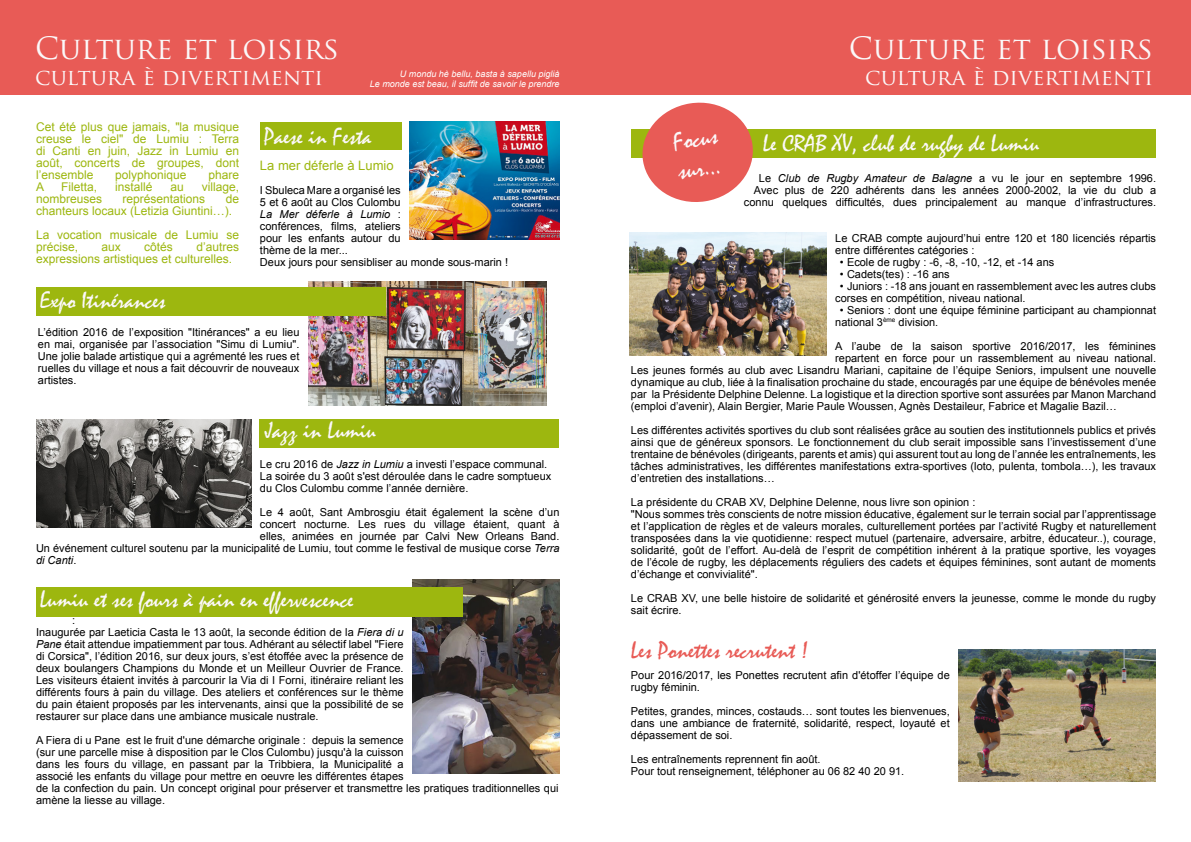
<style>
.page{position:relative;width:1191px;height:842px;background:#fff}
.page>*{position:absolute;margin:0;border:0;box-sizing:border-box;transform-origin:0 0}
.t1{font:30px "Trajan Pro";color:#fbf8f9}
.t2{font:25px/30px "Mistral";color:#fbf8f9}
.t3{font:24px "Mistral";color:#fbf8f9}
.t4{font:24px "Mistral";color:#e85b56}
.t5{font:22px "Trajan Pro";color:#fbf8f9}
.t6{font:13px "Arial";color:#9db70f}
.t7{font:12px/12px "Arial";color:#9db70f}
.t8{font:11px/12px "Arial";color:#000}
.t9{font:italic 11px "Arial";color:#000}
.t10{font:italic 9px/10px "Arial";color:#fff;text-align:right}
.s1{font-style:italic}
.s2{font-style:normal}
</style>
<div class="page">
<div style="left:0;top:0;width:605px;height:95px;background:#e85b56"></div>
<div style="left:595px;top:0;width:596px;height:95px;background:#e85b56"></div>
<div style="left:631px;top:130px;width:524px;height:28px;background:#9db70f"></div>
<img style="left:412px;top:580px;width:147px;height:193px">
<div style="left:36px;top:587px;width:426px;height:29px;background:#9db70f"></div>
<img style="left:308px;top:282px;width:238px;height:123px">
<div style="left:36px;top:287px;width:349px;height:29px;background:#9db70f"></div>
<div style="left:259px;top:419px;width:299px;height:29px;background:#9db70f"></div>
<img style="left:36px;top:419px;width:215px;height:108px">
<svg style="left:639px;top:102px;width:117px;height:100px"></svg>
<img style="left:630px;top:232px;width:196px;height:124px">
<img style="left:958px;top:650px;width:197px;height:131px">
<img style="left:409px;top:122px;width:150px;height:117px">
<div style="left:260px;top:122px;width:142px;height:28px;background:#9db70f"></div>
<h1 class="t1" style="left:35px;top:29px;width:306px">CULTURE ET LOISIRS</h1>
<h3 class="t5" style="left:35px;top:63px;width:289px">CULTURA È DIVERTIMENTI</h3>
<p class="t10" style="left:370px;top:69px;width:191px">U mondu hè bellu, basta à sapellu piglià<br>Le monde est beau, il suffit de savoir le prendre</p>
<p class="t7" style="left:36px;top:121px;width:205px;text-align:justify">Cet été plus que jamais, "la musique creuse le ciel" de Lumiu : Terra di Canti en juin, Jazz in Lumiu en août, concerts de groupes, dont l’ensemble</p>
<p class="t7" style="left:115px;top:169px;width:73px">polyphonique</p>
<p class="t7" style="left:208px;top:169px;width:32px">phare</p>
<p class="t7" style="left:36px;top:181px;width:10px">A</p>
<p class="t7" style="left:61px;top:181px;width:38px">Filetta,</p>
<p class="t7" style="left:115px;top:181px;width:39px">installé</p>
<p class="t7" style="left:170px;top:181px;width:15px">au</p>
<p class="t7" style="left:202px;top:181px;width:39px">village,</p>
<p class="t7" style="left:36px;top:193px;width:68px">nombreuses</p>
<p class="t7" style="left:123px;top:193px;width:84px">représentations</p>
<p class="t7" style="left:36px;top:193px;width:205px;text-indent:190px">de chanteurs locaux (Letizia Giuntini…).</p>
<p class="t7" style="left:36px;top:229px;width:205px">La vocation musicale de Lumiu se précise,</p>
<p class="t7" style="left:36px;top:241px;width:205px;text-indent:160px">d’autres expressions artistiques et culturelles.</p>
<p class="t7" style="left:101px;top:241px;width:21px">aux</p>
<p class="t7" style="left:144px;top:241px;width:30px">côtés</p>
<h3 class="t3" style="left:40px;top:287px;width:127px">Expo Itinérances</h3>
<h3 class="t3" style="left:264px;top:123px;width:109px">Paese in Festa</h3>
<p class="t6" style="left:260px;top:157px;width:135px">La mer déferle à Lumio</p>
<p class="t8" style="left:260px;top:184px;width:250px">I Sbuleca Mare a organisé les<br>5 et 6 août au Clos Culombu<br><span class="s1">La Mer déferle à Lumio</span> :<br>conférences, films, ateliers<br>pour les enfants autour du<br>thème de la mer...<br>Deux jours pour sensibliser au monde sous-marin !</p>
<p class="t8" style="left:38px;top:326px;width:263px;text-align:justify">L’édition 2016 de l’exposition "Itinérances" a eu lieu en mai, organisée par l’association "Simu di Lumiu".<br>Une jolie balade artistique qui a agrémenté les rues et ruelles du village et nous a fait découvrir de nouveaux artistes.</p>
<h3 class="t3" style="left:265px;top:417px;width:112px">Jazz in Lumiu</h3>
<p class="t8" style="left:260px;top:458px;width:293px">Le cru 2016 de <span class="s1">Jazz in Lumiu</span> a investi l’espace communal.<br>La soirée du 3 août s'est déroulée dans le cadre somptueux du Clos Culombu comme l’année dernière.</p>
<p class="t8" style="left:260px;top:506px;width:301px">Le 4 août, Sant Ambrosgiu était également la scène d’un</p>
<p class="t8" style="left:260px;top:518px;width:301px">concert nocturne. Les rues du village étaient, quant à</p>
<p class="t8" style="left:260px;top:530px;width:301px">elles, animées en journée par Calvi New Orleans Band.</p>
<p class="t8" style="left:36px;top:542px;width:525px">Un événement culturel soutenu par la municipalité de Lumiu, tout comme le festival de musique corse <span class="s1">Terra</span></p>
<p class="t9" style="left:36px;top:553px;width:42px">di Canti<span class="s2">.</span></p>
<h3 class="t3" style="left:40px;top:586px;width:315px">Lumiu et ses fours à pain en effervescence</h3>
<p class="t8" style="left:36px;top:614px;width:369px;text-indent:36px">:<br>Inaugurée par Laeticia Casta le 13 août, la seconde édition de la <span class="s1">Fiera di u Pane</span> était attendue impatiemment par tous. Adhérant au sélectif label "Fiere di Corsica", l’édition 2016, sur deux jours, s’est étoffée avec la présence de deux boulangers Champions du Monde et un Meilleur Ouvrier de France.<br>Les visiteurs étaient invités à parcourir la Via di I Forni, itinéraire reliant les différents fours à pain du village. Des ateliers et conférences sur le thème du pain étaient proposés par les intervenants, ainsi que la possibilité de se restaurer sur place dans une ambiance musicale nustrale.</p>
<p class="t8" style="left:36px;top:734px;width:524px">A Fiera di u Pane est le fruit d'une démarche originale : depuis la semence<br>(sur une parcelle mise à disposition par le Clos Culombu) jusqu'à la cuisson<br>dans les fours du village, en passant par la Tribbiera, la Municipalité a<br>associé les enfants du village pour mettre en oeuvre les différentes étapes<br>de la confection du pain. Un concept original pour préserver et transmettre les pratiques traditionnelles qui amène la liesse au village.</p>
<h1 class="t1" style="left:849px;top:29px;width:306px">CULTURE ET LOISIRS</h1>
<h3 class="t5" style="left:865px;top:63px;width:289px">CULTURA È DIVERTIMENTI</h3>
<h2 class="t2" style="left:671px;top:128px;width:46px;rotate:-9deg">Focus sur...</h2>
<h3 class="t3" style="left:763px;top:130px;width:278px">Le CRAB XV, club de rugby de Lumiu</h3>
<p class="t8" style="left:744px;top:172px;width:413px;text-align:right">Le <span class="s1">Club de Rugby Amateur de Balagne</span> a vu le jour en septembre 1996.<br>Avec plus de 220 adhérents dans les années 2000-2002, la vie du club a connu quelques difficultés, dues principalement au manque d’infrastructures.</p>
<p class="t8" style="left:835px;top:232px;width:322px">Le CRAB compte aujourd’hui entre 120 et 180 licenciés répartis entre différentes catégories :</p>
<p class="t8" style="left:840px;top:256px;width:216px">• Ecole de rugby : -6, -8, -10, -12, et -14 ans</p>
<p class="t8" style="left:840px;top:268px;width:111px">• Cadets(tes) : -16 ans</p>
<p class="t8" style="left:835px;top:280px;width:322px;text-indent:5px">• Juniors : -18 ans jouant en rassemblement avec les autres clubs corses en compétition, niveau national.</p>
<p class="t8" style="left:835px;top:304px;width:322px;text-indent:5px">• Seniors : dont une équipe féminine participant au championnat national 3<sup>ème</sup> division.</p>
<p class="t8" style="left:835px;top:340px;width:322px">A l’aube de la saison sportive 2016/2017, les féminines</p>
<p class="t8" style="left:835px;top:352px;width:322px">repartent en force pour un rassemblement au niveau national.</p>
<p class="t8" style="left:631px;top:364px;width:526px">Les jeunes formés au club avec Lisandru Mariani, capitaine de l’équipe Seniors, impulsent une nouvelle</p>
<p class="t8" style="left:631px;top:376px;width:526px">dynamique au club, liée à la finalisation prochaine du stade, encouragés par une équipe de bénévoles menée</p>
<p class="t8" style="left:631px;top:388px;width:526px">par la Présidente Delphine Delenne. La logistique et la direction sportive sont assurées par Manon Marchand</p>
<p class="t8" style="left:631px;top:400px;width:487px">(emploi d’avenir), Alain Bergier, Marie Paule Woussen, Agnès Destaileur, Fabrice et Magalie Bazil…</p>
<p class="t8" style="left:631px;top:424px;width:526px;text-align:justify">Les différentes activités sportives du club sont réalisées grâce au soutien des institutionnels publics et privés ainsi que de généreux sponsors. Le fonctionnement du club serait impossible sans l’investissement d’une trentaine de bénévoles (dirigeants, parents et amis) qui assurent tout au long de l’année les entraînements, les tâches administratives, les différentes manifestations extra-sportives (loto, pulenta, tombola…), les travaux d’entretien des installations…</p>
<p class="t8" style="left:631px;top:496px;width:526px">La présidente du CRAB XV, Delphine Delenne, nous livre son opinion :<br>"Nous sommes très conscients de notre mission éducative, également sur le terrain social par l’apprentissage et l’application de règles et de valeurs morales, culturellement portées par l’activité Rugby et naturellement transposées dans la vie quotidienne: respect mutuel (partenaire, adversaire, arbitre, éducateur..), courage, solidarité, goût de l’effort. Au-delà de l’esprit de compétition inhérent à la pratique sportive, les voyages de l’école de rugby, les déplacements réguliers des cadets et équipes féminines, sont autant de moments d’échange et convivialité".</p>
<p class="t8" style="left:631px;top:592px;width:526px">Le CRAB XV, une belle histoire de solidarité et générosité envers la jeunesse, comme le monde du rugby sait écrire.</p>
<h3 class="t4" style="left:631px;top:637px;width:179px">Les Ponettes recrutent !</h3>
<p class="t8" style="left:631px;top:669px;width:320px">Pour 2016/2017, les Ponettes recrutent afin d'étoffer l’équipe de rugby féminin.</p>
<p class="t8" style="left:631px;top:705px;width:320px;text-align:justify">Petites, grandes, minces, costauds… sont toutes les bienvenues, dans une ambiance de fraternité, solidarité, respect, loyauté et dépassement de soi.</p>
<p class="t8" style="left:631px;top:753px;width:275px">Les entraînements reprennent fin août.<br>Pour tout renseignement, téléphoner au 06 82 40 20 91.</p>
</div>
